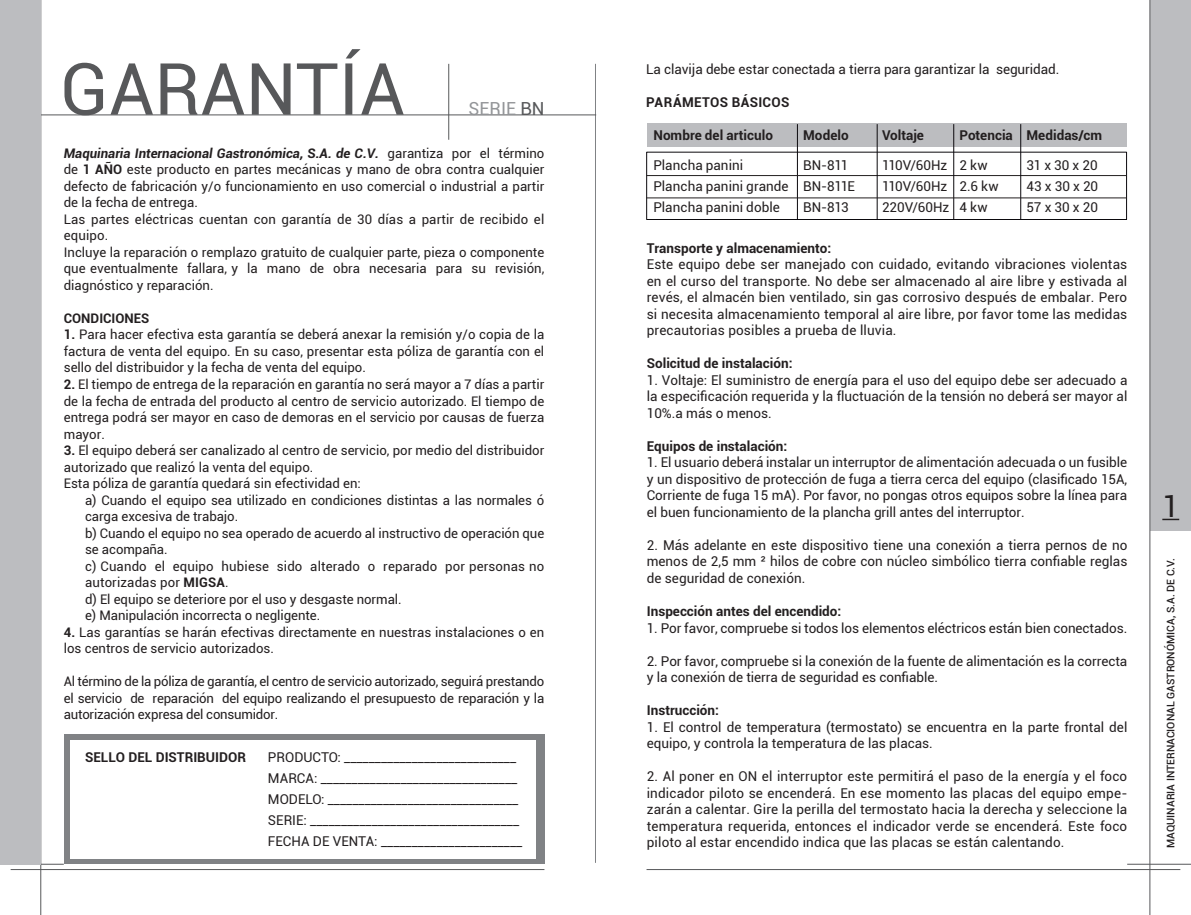
<style>
.page{position:relative;width:1191px;height:915px;background:#fff}
.page>*{position:absolute;margin:0;border:0;box-sizing:border-box;transform-origin:0 0}
.t1{font:72px "Roboto";color:#57585a}
.t2{font:30px "Roboto";color:#231f20}
.t3{font:18px "Roboto";color:#939598}
.t4{font:13.5px/16.5px "Roboto";color:#231f20;text-align:justify}
.t5{font:700 13.5px "Roboto";color:#231f20}
.t6{font:700 13.5px "Roboto";letter-spacing:.025em;color:#231f20}
.t7{font:13.2px/16.5px "Roboto";color:#231f20}
.t8{font:700 13.2px "Roboto";color:#231f20}
.t9{font:500 10.5px "Roboto";color:#231f20}
.s1{color:#57585a}
.s2{font-weight:700;font-style:italic}
.s3{font-weight:700}
</style>
<div class="page">
<div style="left:1150px;top:0;width:41px;height:530px;background:#bcbdc0"></div>
<hr style="left:595px;top:64px;width:1px;height:798px;background:#808285">
<hr style="left:1149px;top:0;width:1px;height:914px;background:#57585a">
<hr style="left:0;top:863px;width:64px;height:1px;background:#57585a">
<hr style="left:11px;top:868px;width:533px;height:1px;background:#57585a">
<hr style="left:1127px;top:863px;width:64px;height:1px;background:#57585a">
<hr style="left:646px;top:868px;width:534px;height:1px;background:#57585a">
<hr style="left:40px;top:0;width:1px;height:914px;background:#57585a">
<svg style="left:1162px;top:518px;width:17px;height:2px"></svg>
<hr style="left:1px;top:114px;width:595px;height:1px;background:#57585a">
<div style="left:64px;top:733px;width:480px;height:130px;background:#808285"></div>
<div style="left:70px;top:740px;width:466px;height:118px;background:#fff"></div>
<hr style="left:448px;top:64px;width:1px;height:76px;background:#57585a">
<div style="left:0;top:0;width:40px;height:864px;background:#bcbdc0"></div>
<div style="left:647px;top:124px;width:479px;height:23px;background:#bcbdc0"></div>
<div style="left:646px;top:152px;width:481px;height:68px;border:1px solid #0b090d"></div>
<hr style="left:797px;top:124px;width:1px;height:96px;background:#0b090d">
<hr style="left:646px;top:175px;width:480px;height:1px;background:#231f20">
<hr style="left:876px;top:124px;width:1px;height:96px;background:#0b090d">
<hr style="left:953px;top:124px;width:1px;height:96px;background:#0b090d">
<hr style="left:1020px;top:124px;width:1px;height:96px;background:#0b090d">
<hr style="left:646px;top:197px;width:480px;height:1px;background:#231f20">
<p class="t1" style="left:60px;top:39px;width:346px">GARANTÍA</p>
<p class="t3" style="left:468px;top:95px;width:77px">SERIE <span class="s1">BN</span></p>
<p class="t7" style="left:64px;top:144px;width:482px;text-align:justify"><span class="s2">Maquinaria Internacional Gastronómica, S.A. de C.V.</span> garantiza por el término de <span class="s3">1 AÑO</span> este producto en partes mecánicas y mano de obra contra cualquier defecto de fabricación y/o funcionamiento en uso comercial o industrial a partir de la fecha de entrega.</p>
<p class="t7" style="left:64px;top:210px;width:482px">Las partes eléctricas cuentan con garantía de 30 días a partir de recibido el equipo.</p>
<p class="t7" style="left:64px;top:243px;width:482px;text-align:justify">Incluye la reparación o remplazo gratuito de cualquier parte, pieza o componente que eventualmente fallara, y la mano de obra necesaria para su revisión, diagnóstico y reparación.</p>
<p class="t8" style="left:64px;top:309px;width:87px">CONDICIONES</p>
<p class="t7" style="left:64px;top:326px;width:482px;text-align:justify"><span class="s3">1.</span> Para hacer efectiva esta garantía se deberá anexar la remisión y/o copia de la factura de venta del equipo. En su caso, presentar esta póliza de garantía con el sello del distribuidor y la fecha de venta del equipo.</p>
<p class="t7" style="left:64px;top:375px;width:482px;text-align:justify"><span class="s3">2.</span> El tiempo de entrega de la reparación en garantía no será mayor a 7 días a partir de la fecha de entrada del producto al centro de servicio autorizado. El tiempo de entrega podrá ser mayor en caso de demoras en el servicio por causas de fuerza mayor.</p>
<p class="t7" style="left:64px;top:441px;width:482px"><span class="s3">3.</span> El equipo deberá ser canalizado al centro de servicio, por medio del distribuidor autorizado que realizó la venta del equipo.</p>
<p class="t7" style="left:64px;top:474px;width:299px">Esta póliza de garantía quedará sin efectividad en:</p>
<p class="t7" style="left:85px;top:491px;width:461px">a) Cuando el equipo sea utilizado en condiciones distintas a las normales ó carga excesiva de trabajo.</p>
<p class="t7" style="left:85px;top:524px;width:461px">b) Cuando el equipo no sea operado de acuerdo al instructivo de operación que se acompaña.</p>
<p class="t7" style="left:85px;top:557px;width:461px">c) Cuando el equipo hubiese sido alterado o reparado por personas no autorizadas por <span class="s3">MIGSA</span>.</p>
<p class="t7" style="left:85px;top:590px;width:318px">d) El equipo se deteriore por el uso y desgaste normal.</p>
<p class="t7" style="left:85px;top:606px;width:237px">e) Manipulación incorrecta o negligente.</p>
<p class="t7" style="left:64px;top:623px;width:482px"><span class="s3">4.</span> Las garantías se harán efectivas directamente en nuestras instalaciones o en los centros de servicio autorizados.</p>
<p class="t7" style="left:64px;top:672px;width:482px;text-align:justify">Al término de la póliza de garantía, el centro de servicio autorizado, seguirá prestando el servicio de reparación del equipo realizando el presupuesto de reparación y la autorización expresa del consumidor.</p>
<p class="t5" style="left:85px;top:747px;width:162px">SELLO DEL DISTRIBUIDOR</p>
<p class="t4" style="left:268px;top:748px;width:250px">PRODUCTO: ____________________________</p>
<p class="t4" style="left:268px;top:769px;width:251px">MARCA: ________________________________</p>
<p class="t4" style="left:268px;top:790px;width:252px">MODELO: _______________________________</p>
<p class="t4" style="left:268px;top:811px;width:253px">SERIE: __________________________________</p>
<p class="t4" style="left:268px;top:832px;width:256px">FECHA DE VENTA: _______________________</p>
<p class="t4" style="left:646px;top:60px;width:414px">La clavija debe estar conectada a tierra para garantizar la seguridad.</p>
<p class="t6" style="left:646px;top:92px;width:145px">PARÁMETOS BÁSICOS</p>
<p class="t5" style="left:653px;top:126px;width:121px">Nombre del articulo</p>
<p class="t4" style="left:653px;top:156px;width:91px">Plancha panini</p>
<p class="t4" style="left:653px;top:177px;width:137px">Plancha panini grande</p>
<p class="t4" style="left:653px;top:198px;width:128px">Plancha panini doble</p>
<p class="t5" style="left:803px;top:126px;width:47px">Modelo</p>
<p class="t4" style="left:803px;top:157px;width:47px">BN-811</p>
<p class="t4" style="left:803px;top:178px;width:53px">BN-811E</p>
<p class="t4" style="left:803px;top:199px;width:47px">BN-813</p>
<p class="t5" style="left:882px;top:126px;width:43px">Voltaje</p>
<p class="t4" style="left:882px;top:156px;width:67px">110V/60Hz</p>
<p class="t4" style="left:882px;top:177px;width:67px">110V/60Hz</p>
<p class="t4" style="left:882px;top:198px;width:69px">220V/60Hz</p>
<p class="t5" style="left:959px;top:126px;width:55px">Potencia</p>
<p class="t4" style="left:959px;top:157px;width:30px">2 kw</p>
<p class="t4" style="left:959px;top:178px;width:41px">2.6 kw</p>
<p class="t4" style="left:959px;top:199px;width:30px">4 kw</p>
<p class="t5" style="left:1026px;top:126px;width:77px">Medidas/cm</p>
<p class="t4" style="left:1026px;top:157px;width:73px">31 x 30 x 20</p>
<p class="t4" style="left:1026px;top:178px;width:73px">43 x 30 x 20</p>
<p class="t4" style="left:1026px;top:199px;width:73px">57 x 30 x 20</p>
<p class="t5" style="left:647px;top:238px;width:186px">Transporte y almacenamiento:</p>
<p class="t4" style="left:647px;top:255px;width:482px">Este equipo debe ser manejado con cuidado, evitando vibraciones violentas en el curso del transporte. No debe ser almacenado al aire libre y estivada al revés, el almacén bien ventilado, sin gas corrosivo después de embalar. Pero si necesita almacenamiento temporal al aire libre, por favor tome las medidas precautorias posibles a prueba de lluvia.</p>
<p class="t5" style="left:647px;top:354px;width:147px">Solicitud de instalación:</p>
<p class="t4" style="left:647px;top:371px;width:482px">1. Voltaje: El suministro de energía para el uso del equipo debe ser adecuado a la especificación requerida y la fluctuación de la tensión no deberá ser mayor al 10%.a más o menos.</p>
<p class="t5" style="left:647px;top:436px;width:142px">Equipos de instalación:</p>
<p class="t4" style="left:647px;top:453px;width:482px">1. El usuario deberá instalar un interruptor de alimentación adecuada o un fusible y un dispositivo de protección de fuga a tierra cerca del equipo (clasificado 15A, Corriente de fuga 15 mA). Por favor, no pongas otros equipos sobre la línea para el buen funcionamiento de la plancha grill antes del interruptor.</p>
<p class="t4" style="left:647px;top:536px;width:482px">2. Más adelante en este dispositivo tiene una conexión a tierra pernos de no menos de 2,5 mm ² hilos de cobre con núcleo simbólico tierra confiable reglas de seguridad de conexión.</p>
<p class="t5" style="left:647px;top:601px;width:196px">Inspección antes del encendido:</p>
<p class="t4" style="left:647px;top:618px;width:482px">1. Por favor, compruebe si todos los elementos eléctricos están bien conectados.</p>
<p class="t4" style="left:647px;top:651px;width:482px">2. Por favor, compruebe si la conexión de la fuente de alimentación es la correcta y la conexión de tierra de seguridad es confiable.</p>
<p class="t5" style="left:647px;top:700px;width:74px">Instrucción:</p>
<p class="t4" style="left:647px;top:717px;width:482px">1. El control de temperatura (termostato) se encuentra en la parte frontal del equipo, y controla la temperatura de las placas.</p>
<p class="t4" style="left:647px;top:767px;width:482px">2. Al poner en ON el interruptor este permitirá el paso de la energía y el foco indicador piloto se encenderá. En ese momento las placas del equipo empe&shy;zarán a calentar. Gire la perilla del termostato hacia la derecha y seleccione la temperatura requerida, entonces el indicador verde se encenderá. Este foco piloto al estar encendido indica que las placas se están calentando.</p>
<p class="t2" style="left:1162px;top:485px;width:18px">1</p>
<p class="t9" style="left:1163px;top:847px;width:291px;rotate:-90deg">MAQUINARIA INTERNACIONAL GASTRONÓMICA, S.A. DE C.V.</p>
</div>
